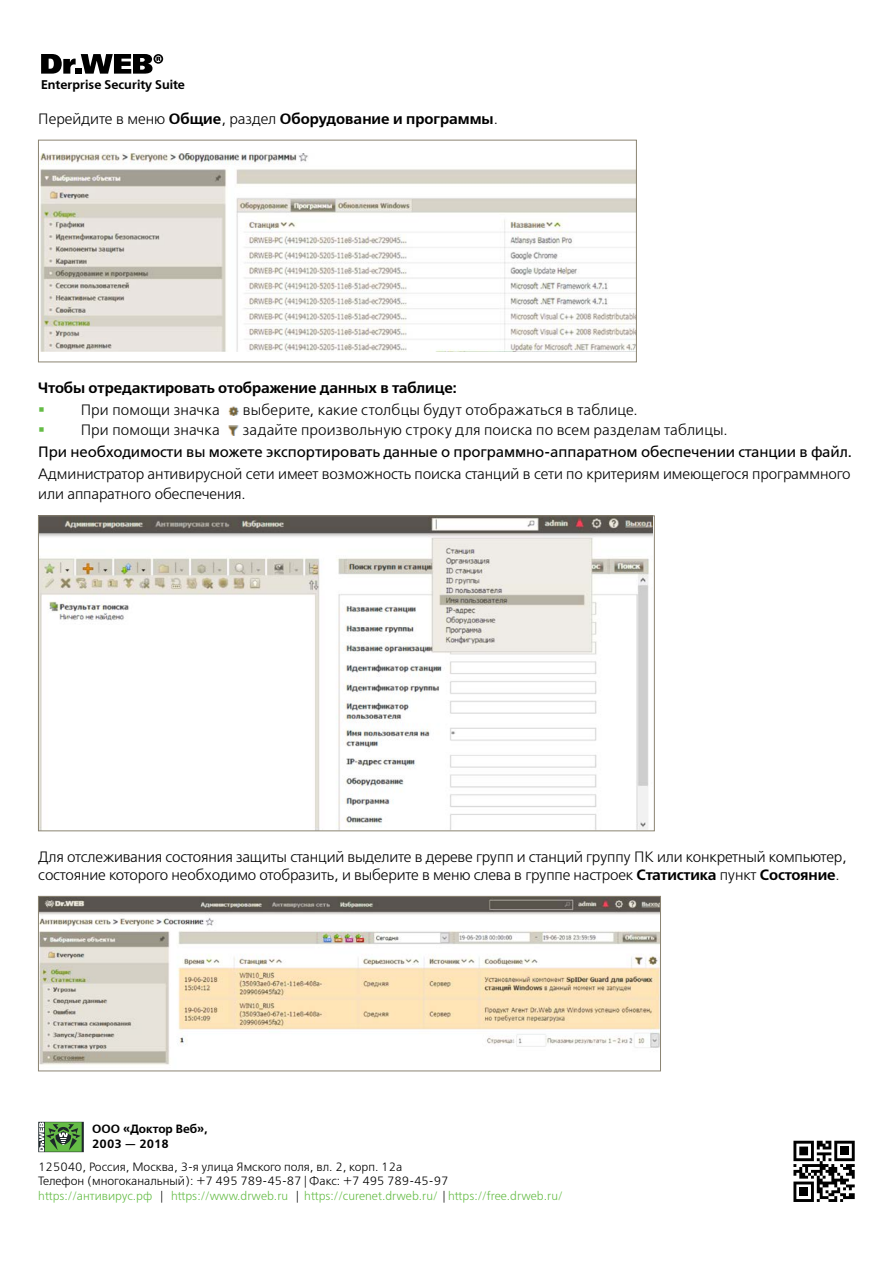
<style>
.page{position:relative;width:893px;height:1263px;background:#fff}
.page>*{position:absolute;margin:0;border:0;box-sizing:border-box;transform-origin:0 0}
._1{font:300 15px/19.8px "Free Set";letter-spacing:-.005em;color:#000}
._1-2{font:600 15px "Free Set";letter-spacing:-.005em;color:#000}
._1-3{font:15px "Free Set";letter-spacing:-.005em;color:#000}
.t1{font:600 12.6px "Free Set";color:#000}
._1-4{font:300 12px/14.4px "Free Set";color:#000}
._1-5{font:300 12px "Free Set";color:#65bc46}
._1-6{font:600 12px/14.4px "Free Set";color:#000}
.s1{font-weight:300}
.s2{color:#65bc46}
.s3{font-weight:600}
.s4{color:#000}
</style>
<div class="page">
<svg style="left:41px;top:54px;width:122px;height:20px"></svg>
<img style="left:40px;top:154px;width:595px;height:198px">
<div style="left:38px;top:140px;width:599px;height:222px;border:1px solid #8b8472"></div>
<img style="left:228px;top:406px;width:11px;height:9px">
<img style="left:228px;top:426px;width:11px;height:10px">
<img style="left:40px;top:518px;width:612px;height:311px">
<img style="left:40px;top:898px;width:619px;height:167px">
<div style="left:38px;top:896px;width:623px;height:175px;border:1px solid #8b8472"></div>
<svg style="left:793px;top:1141px;width:62px;height:61px"></svg>
<svg style="left:38px;top:1122px;width:46px;height:30px"></svg>
<p class="t1" style="left:41px;top:76px;width:145px">Enterprise Security Suite</p>
<p class="_1-2" style="left:38px;top:109px;width:461px"><span class="s1">Перейдите в меню</span> Общие<span class="s1">, раздел</span> Оборудование и программы<span class="s1">.</span></p>
<p class="_1-2" style="left:38px;top:378px;width:420px">Чтобы отредактировать отображение данных в таблице:</p>
<p class="_1" style="left:38px;top:400px;width:183px"><span class="s2">▪</span> При помощи значка</p>
<p class="_1" style="left:243px;top:400px;width:396px">выберите, какие столбцы будут отображаться в таблице.</p>
<p class="_1" style="left:38px;top:420px;width:183px"><span class="s2">▪</span> При помощи значка</p>
<p class="_1" style="left:243px;top:420px;width:486px">задайте произвольную строку для поиска по всем разделам таблицы.</p>
<p class="_1-3" style="left:38px;top:442px;width:815px">При необходимости вы можете экспортировать данные о программно-аппаратном обеспечении станции в файл.</p>
<p class="_1" style="left:38px;top:464px;width:814px">Администратор антивирусной сети имеет возможность поиска станций в сети по критериям имеющегося программного или аппаратного обеспечения.</p>
<p class="_1" style="left:38px;top:847px;width:810px;line-height:18px">Для отслеживания состояния защиты станций выделите в дереве групп и станций группу ПК или конкретный компьютер, состояние которого необходимо отобразить, и выберите в меню слева в группе настроек <span class="s3">Статистика</span> пункт <span class="s3">Состояние</span>.</p>
<p class="_1-6" style="left:92px;top:1122px;width:117px">ООО «Доктор Веб»,<br>2003 — 2018</p>
<p class="_1-4" style="left:38px;top:1159px;width:412px">125040, Россия, Москва, 3-я улица Ямского поля, вл. 2, корп. 12а<br>Телефон (многоканальный): +7 495 789-45-87 | Факс: +7 495 789-45-97</p>
<p class="_1-5" style="left:38px;top:1188px;width:526px">https://антивирус.рф <span class="s4">|</span> https://www.drweb.ru <span class="s4">|</span> https://curenet.drweb.ru/ <span class="s4">|</span> https://free.drweb.ru/</p>
</div>
